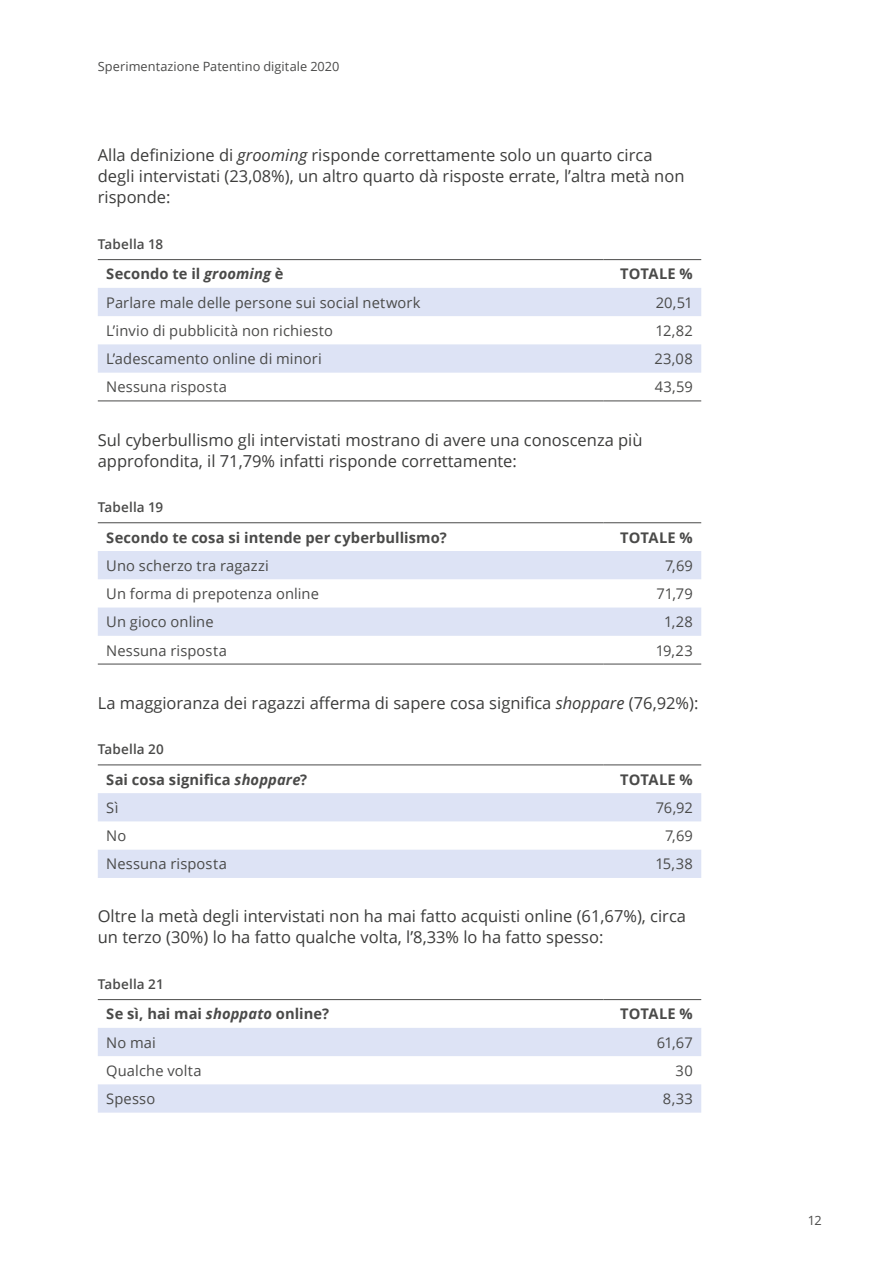
<style>
.page{position:relative;width:893px;height:1263px;background:#fff}
.page>*{position:absolute;margin:0;border:0;box-sizing:border-box;transform-origin:0 0}
.t1{font:16.5px/21px "Open Sans";color:#3c3c3b}
.t2{font:14.7px "Open Sans";letter-spacing:.005em;color:#4a4a49}
.t3{font:700 14.7px "Open Sans";letter-spacing:.01em;color:#4a4a49}
.t4{font:600 13.5px "Open Sans";letter-spacing:.01em;color:#4a4a49}
.t5{font:12.75px "Open Sans";letter-spacing:.005em;color:#4a4a49}
.s1{font-style:italic}
</style>
<div class="page">
<svg style="left:98px;top:288px;width:603px;height:85px;fill:#dde3f5"></svg>
<hr style="left:98px;top:401px;width:506px;height:1px;background:#4a4a49">
<hr style="left:604px;top:401px;width:97px;height:1px;background:#4a4a49">
<hr style="left:98px;top:259px;width:506px;height:1px;background:#4a4a49">
<hr style="left:604px;top:259px;width:97px;height:1px;background:#4a4a49">
<svg style="left:98px;top:551px;width:603px;height:85px;fill:#dde3f5"></svg>
<hr style="left:98px;top:664px;width:506px;height:1px;background:#4a4a49">
<hr style="left:604px;top:664px;width:97px;height:1px;background:#4a4a49">
<hr style="left:98px;top:522px;width:506px;height:1px;background:#4a4a49">
<hr style="left:604px;top:522px;width:97px;height:1px;background:#4a4a49">
<svg style="left:98px;top:793px;width:603px;height:85px;fill:#dde3f5"></svg>
<hr style="left:98px;top:765px;width:506px;height:1px;background:#4a4a49">
<hr style="left:604px;top:765px;width:97px;height:1px;background:#4a4a49">
<svg style="left:98px;top:1028px;width:603px;height:85px;fill:#dde3f5"></svg>
<hr style="left:98px;top:999px;width:506px;height:1px;background:#4a4a49">
<hr style="left:604px;top:999px;width:97px;height:1px;background:#4a4a49">
<p class="t5" style="left:98px;top:57px;width:243px">Sperimentazione Patentino digitale 2020</p>
<p class="t1" style="left:98px;top:145px;width:588px">Alla definizione di <span class="s1">grooming</span> risponde correttamente solo un quarto circa degli intervistati (23,08%), un altro quarto dà risposte errate, l’altra metà non risponde:</p>
<p class="t4" style="left:98px;top:235px;width:67px">Tabella 18</p>
<p class="t3" style="left:106px;top:264px;width:179px">Secondo te il <span class="s1">grooming</span> è</p>
<p class="t3" style="left:620px;top:264px;width:74px">TOTALE %</p>
<p class="t2" style="left:106px;top:292px;width:316px">Parlare male delle persone sui social network</p>
<p class="t2" style="left:656px;top:292px;width:39px">20,51</p>
<p class="t2" style="left:106px;top:320px;width:228px">L’invio di pubblicità non richiesto</p>
<p class="t2" style="left:656px;top:320px;width:39px">12,82</p>
<p class="t2" style="left:106px;top:349px;width:217px">L’adescamento online di minori</p>
<p class="t2" style="left:654px;top:349px;width:40px">23,08</p>
<p class="t2" style="left:106px;top:377px;width:122px">Nessuna risposta</p>
<p class="t2" style="left:655px;top:377px;width:39px">43,59</p>
<p class="t1" style="left:98px;top:429px;width:546px">Sul cyberbullismo gli intervistati mostrano di avere una conoscenza più approfondita, il 71,79% infatti risponde correttamente:</p>
<p class="t4" style="left:98px;top:498px;width:67px">Tabella 19</p>
<p class="t3" style="left:106px;top:527px;width:342px">Secondo te cosa si intende per cyberbullismo?</p>
<p class="t3" style="left:620px;top:527px;width:74px">TOTALE %</p>
<p class="t2" style="left:106px;top:555px;width:164px">Uno scherzo tra ragazzi</p>
<p class="t2" style="left:665px;top:555px;width:29px">7,69</p>
<p class="t2" style="left:106px;top:584px;width:214px">Un forma di prepotenza online</p>
<p class="t2" style="left:657px;top:584px;width:38px">71,79</p>
<p class="t2" style="left:106px;top:612px;width:109px">Un gioco online</p>
<p class="t2" style="left:664px;top:612px;width:30px">1,28</p>
<p class="t2" style="left:106px;top:640px;width:122px">Nessuna risposta</p>
<p class="t2" style="left:656px;top:640px;width:39px">19,23</p>
<p class="t1" style="left:98px;top:692px;width:602px">La maggioranza dei ragazzi afferma di sapere cosa significa <span class="s1">shoppare</span> (76,92%):</p>
<p class="t4" style="left:98px;top:740px;width:68px">Tabella 20</p>
<p class="t3" style="left:106px;top:769px;width:202px">Sai cosa significa <span class="s1">shoppare</span>?</p>
<p class="t3" style="left:620px;top:769px;width:74px">TOTALE %</p>
<p class="t2" style="left:106px;top:797px;width:14px">Sì</p>
<p class="t2" style="left:656px;top:797px;width:38px">76,92</p>
<p class="t2" style="left:106px;top:826px;width:22px">No</p>
<p class="t2" style="left:665px;top:826px;width:29px">7,69</p>
<p class="t2" style="left:106px;top:854px;width:122px">Nessuna risposta</p>
<p class="t2" style="left:655px;top:854px;width:39px">15,38</p>
<p class="t1" style="left:98px;top:905px;width:590px">Oltre la metà degli intervistati non ha mai fatto acquisti online (61,67%), circa un terzo (30%) lo ha fatto qualche volta, l’8,33% lo ha fatto spesso:</p>
<p class="t4" style="left:98px;top:975px;width:67px">Tabella 21</p>
<p class="t3" style="left:106px;top:1004px;width:224px">Se sì, hai mai <span class="s1">shoppato</span> online?</p>
<p class="t3" style="left:620px;top:1004px;width:74px">TOTALE %</p>
<p class="t2" style="left:106px;top:1032px;width:51px">No mai</p>
<p class="t2" style="left:657px;top:1032px;width:37px">61,67</p>
<p class="t2" style="left:106px;top:1060px;width:97px">Qualche volta</p>
<p class="t2" style="left:676px;top:1060px;width:19px">30</p>
<p class="t2" style="left:106px;top:1089px;width:51px">Spesso</p>
<p class="t2" style="left:663px;top:1089px;width:31px">8,33</p>
<p class="t5" style="left:808px;top:1211px;width:15px">12</p>
</div>
